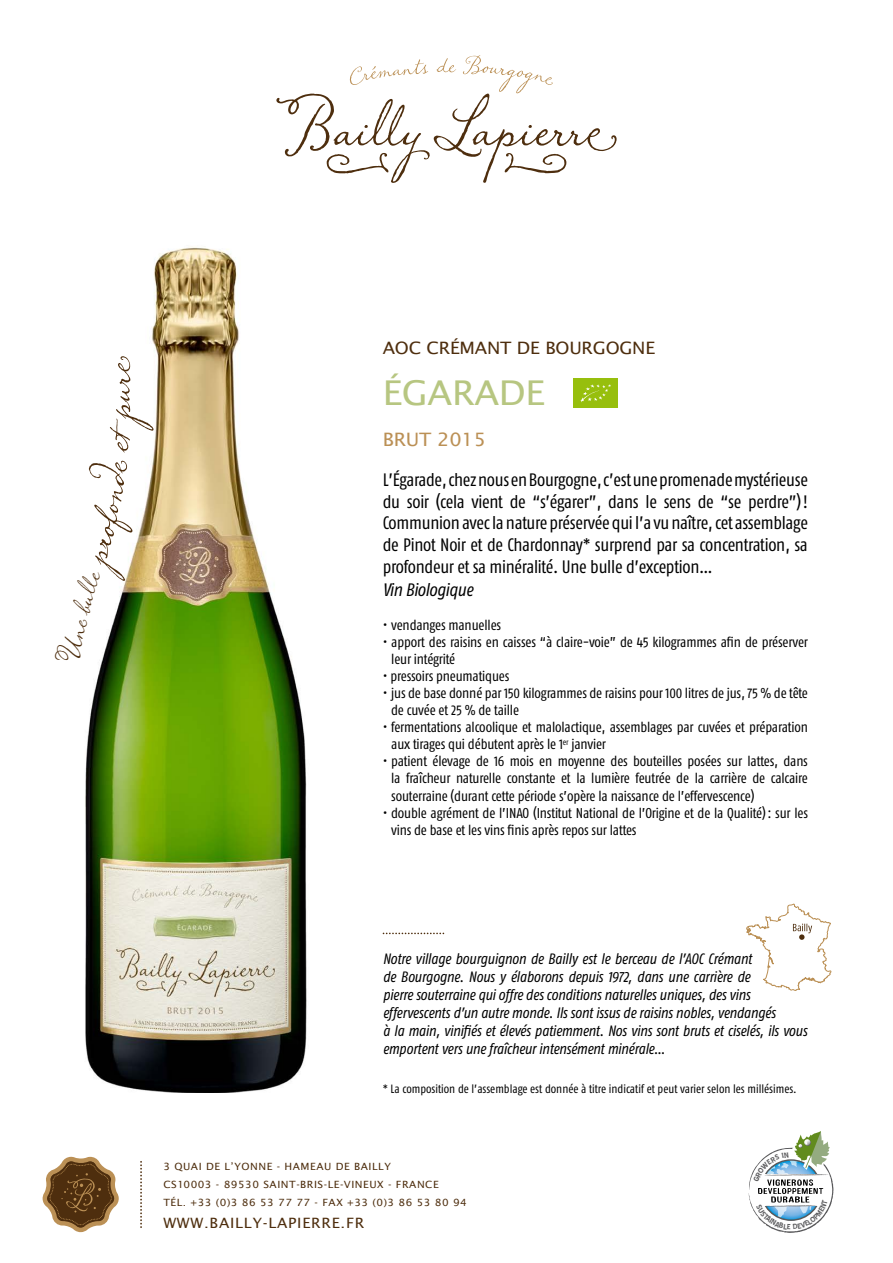
<style>
.page{position:relative;width:893px;height:1263px;background:#fff}
.page>*{position:absolute;margin:0;border:0;box-sizing:border-box;transform-origin:0 0}
.t1{font:54px "Memoir";color:#4e2e0e}
.t2{font:34.2px "Lucida Sans";letter-spacing:-.01em;color:#b7c681;scale:1.05 1}
.t3{font:18.6px "Lucida Sans";letter-spacing:-.01em;color:#bb9055;scale:1.05 1}
.t4{font:18px/21.6px "Fago Co Regular Lf";letter-spacing:-.015em;color:#000;text-align:justify}
.t5{font:italic 18px "Fago Co Regular Lf";letter-spacing:-.02em;color:#000}
.t6{font:17.1px "Lucida Sans";letter-spacing:-.01em;color:#4e2e0e;scale:1.05 1}
.t7{font:italic 15px/18px "Fago Co Regular Lf";letter-spacing:-.015em;color:#000}
.t8{font:14.25px/17.1px "Fago Co Regular Lf";letter-spacing:-.01em;color:#000}
.t9{font:14.25px "Lucida Sans";letter-spacing:.05em;color:#4e2e0e;scale:1.05 1}
.t10{font:12px "Fago Co Regular Lf";color:#000}
.t11{font:10.05px/18px "Lucida Sans";letter-spacing:.05em;color:#4e2e0e;scale:1.05 1}
</style>
<div class="page">
<svg style="left:276px;top:55px;width:341px;height:128px"></svg>
<svg style="left:383px;top:933px;width:61px;height:1px"></svg>
<svg style="left:746px;top:903px;width:86px;height:88px"></svg>
<svg style="left:140px;top:1161px;width:2px;height:67px"></svg>
<svg style="left:43px;top:1157px;width:76px;height:75px"></svg>
<img style="left:85px;top:247px;width:222px;height:846px">
<div style="left:573px;top:378px;width:45px;height:30px;background:#97bf0d"></div>
<svg style="left:580px;top:384px;width:31px;height:18px"></svg>
<svg style="left:749px;top:1131px;width:84px;height:102px"></svg>
<svg style="left:85px;top:460px;width:51px;height:204px"></svg>
<svg style="left:108px;top:385px;width:46px;height:68px"></svg>
<h1 class="t1" style="left:79px;top:386px;width:32px;rotate:-90deg">re</h1>
<p class="t6" style="left:383px;top:338px;width:261px">AOC CRÉMANT DE BOURGOGNE</p>
<h2 class="t2" style="left:383px;top:373px;width:156px">ÉGARADE</h2>
<h3 class="t3" style="left:383px;top:429px;width:100px">BRUT 2015</h3>
<p class="t4" style="left:383px;top:469px;width:427px">L’Égarade, chez nous en Bourgogne, c’est une promenade mystérieuse du soir (cela vient de “s’égarer”, dans le sens de “se perdre”)!<br>Communion avec la nature préservée qui l’a vu naître, cet assemblage de Pinot Noir et de Chardonnay* surprend par sa concentration, sa profondeur et sa minéralité. Une bulle d’exception…</p>
<p class="t5" style="left:383px;top:580px;width:92px">Vin Biologique</p>
<p class="t8" style="left:383px;top:616px;width:120px">• vendanges manuelles</p>
<p class="t8" style="left:391px;top:633px;width:418px;text-indent:-9px">• apport des raisins en caisses “à claire-voie” de 45 kilogrammes afin de préserver leur intégrité</p>
<p class="t8" style="left:383px;top:667px;width:128px">• pressoirs pneumatiques</p>
<p class="t8" style="left:391px;top:684px;width:418px;text-indent:-9px">• jus de base donné par 150 kilogrammes de raisins pour 100 litres de jus, 75 % de tête de cuvée et 25 % de taille</p>
<p class="t8" style="left:391px;top:718px;width:418px;text-indent:-9px">• fermentations alcoolique et malolactique, assemblages par cuvées et préparation aux tirages qui débutent après le 1<sup>er</sup> janvier</p>
<p class="t8" style="left:391px;top:753px;width:418px;text-align:justify;text-indent:-9px">• patient élevage de 16 mois en moyenne des bouteilles posées sur lattes, dans la fraîcheur naturelle constante et la lumière feutrée de la carrière de calcaire souterraine (durant cette période s’opère la naissance de l’effervescence)</p>
<p class="t8" style="left:391px;top:804px;width:418px;text-indent:-9px">• double agrément de l’INAO (Institut National de l’Origine et de la Qualité): sur les vins de base et les vins finis après repos sur lattes</p>
<p class="t7" style="left:383px;top:949px;width:426px">Notre village bourguignon de Bailly est le berceau de l’AOC Crémant<br>de Bourgogne. Nous y élaborons depuis 1972, dans une carrière de<br>pierre souterraine qui offre des conditions naturelles uniques, des vins effervescents d’un autre monde. Ils sont issus de raisins nobles, vendangés<br>à la main, vinifiés et élevés patiemment. Nos vins sont bruts et ciselés, ils vous emportent vers une fraîcheur intensément minérale…</p>
<p class="t10" style="left:383px;top:1082px;width:416px">* La composition de l’assemblage est donnée à titre indicatif et peut varier selon les millésimes.</p>
<p class="t11" style="left:163px;top:1157px;width:291px">3 QUAI DE L’YONNE - HAMEAU DE BAILLY<br>CS10003 - 89530 SAINT-BRIS-LE-VINEUX - FRANCE<br>TÉL. +33 (0)3 86 53 77 77 - FAX +33 (0)3 86 53 80 94</p>
<p class="t9" style="left:163px;top:1215px;width:193px">WWW.BAILLY-LAPIERRE.FR</p>
</div>
